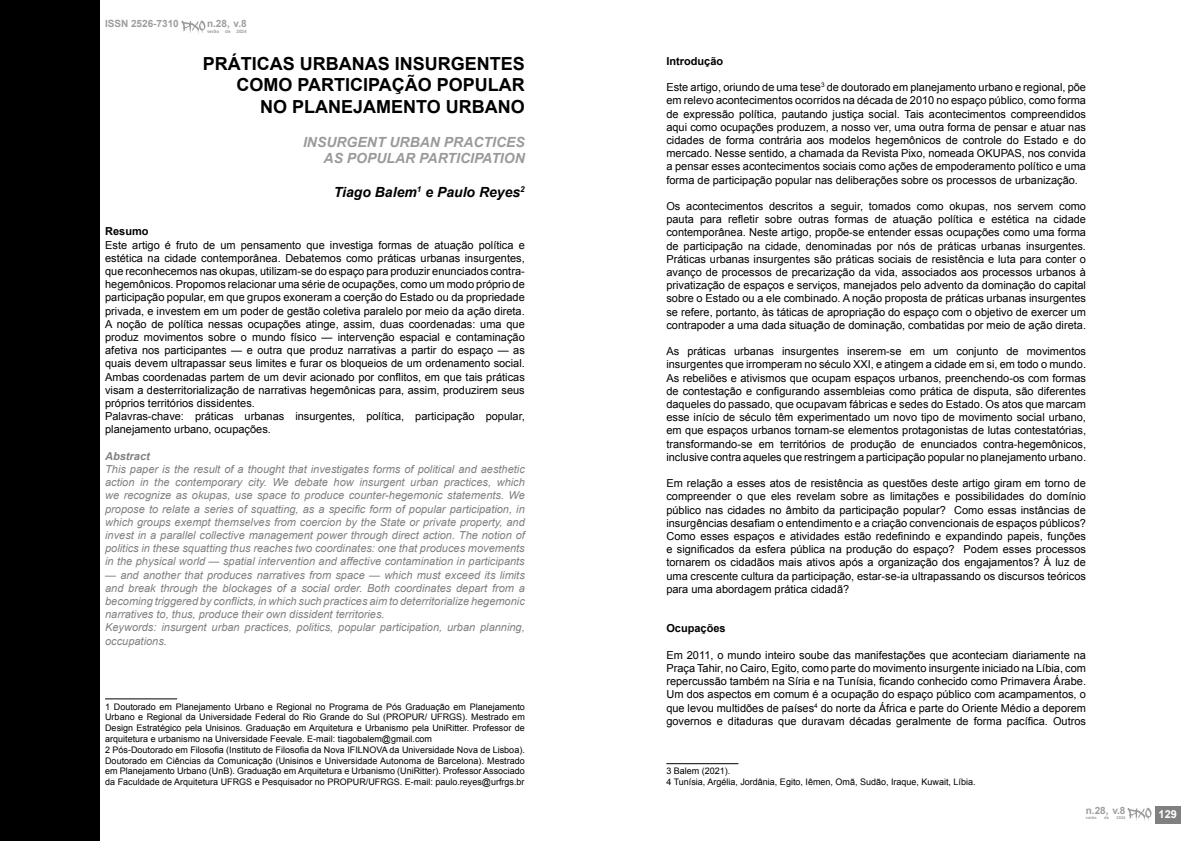
<style>
.page{position:relative;width:1191px;height:842px;background:#fff}
.page>*{position:absolute;margin:0;border:0;box-sizing:border-box;transform-origin:0 0}
.t1{font:700 18px/21.6px "Arial";color:#000;text-align:right}
.t2{font:italic 700 14px/16.8px "Arial";color:#9a9a9a;text-align:right}
.t3{font:italic 700 14px "Arial";color:#000}
.t4{font:11px/13.2px "Arial";color:#000;text-align:justify}
.t5{font:italic 11px/13.2px "Arial";color:#808080;text-align:justify}
.t6{font:700 11px "Arial";color:#000}
.t7{font:italic 700 11px "Arial";color:#808080}
.t8{font:700 11px "Arial";color:#fff}
.t9{font:700 10px "Arial";color:#9d9d9c}
.t10{font:9px/10.8px "Arial";color:#000}
.t11{font:700 4.6px "Arial";color:#9d9d9c}
.t12{font:700 4px "Arial";color:#9d9d9c}
</style>
<div class="page">
<div style="left:0;top:0;width:99px;height:841px;background:#000"></div>
<hr style="left:105px;top:698px;width:72px;height:1px;background:#000">
<hr style="left:666px;top:763px;width:72px;height:1px;background:#000">
<div style="left:1155px;top:806px;width:25px;height:17px;background:#808080"></div>
<svg style="left:1127px;top:808px;width:24px;height:13px"></svg>
<svg style="left:181px;top:21px;width:24px;height:13px"></svg>
<p class="t9" style="left:105px;top:17px;width:75px">ISSN 2526-7310</p>
<p class="t9" style="left:207px;top:17px;width:41px">n.28, v.8</p>
<p class="t11" style="left:207px;top:28px;width:14px">verão</p>
<p class="t11" style="left:225px;top:28px;width:7px">de</p>
<p class="t11" style="left:236px;top:28px;width:12px">2024</p>
<h1 class="t1" style="left:203px;top:53px;width:324px">PRÁTICAS URBANAS INSURGENTES<br>COMO PARTICIPAÇÃO POPULAR<br>NO PLANEJAMENTO URBANO</h1>
<p class="t2" style="left:303px;top:134px;width:223px">INSURGENT URBAN PRACTICES<br>AS POPULAR PARTICIPATION</p>
<p class="t3" style="left:334px;top:183px;width:192px">Tiago Balem<sup>1</sup> e Paulo Reyes<sup>2</sup></p>
<p class="t6" style="left:105px;top:224px;width:45px">Resumo</p>
<p class="t4" style="left:105px;top:238px;width:421px;text-align:left">Este artigo é fruto de um pensamento que investiga formas de atuação política e estética na cidade contemporânea. Debatemos como práticas urbanas insurgentes, que reconhecemos nas okupas, utilizam-se do espaço para produzir enunciados contra&shy;hegemônicos. Propomos relacionar uma série de ocupações, como um modo próprio de participação popular, em que grupos exoneram a coerção do Estado ou da propriedade privada, e investem em um poder de gestão coletiva paralelo por meio da ação direta.<br>A noção de política nessas ocupações atinge, assim, duas coordenadas: uma que produz movimentos sobre o mundo físico — intervenção espacial e contaminação afetiva nos participantes — e outra que produz narrativas a partir do espaço — as quais devem ultrapassar seus limites e furar os bloqueios de um ordenamento social.<br>Ambas coordenadas partem de um devir acionado por conflitos, em que tais práticas visam a desterritorialização de narrativas hegemônicas para, assim, produzirem seus próprios territórios dissidentes.<br>Palavras-chave: práticas urbanas insurgentes, política, participação popular, planejamento urbano, ocupações.</p>
<p class="t7" style="left:105px;top:449px;width:46px">Abstract</p>
<p class="t5" style="left:105px;top:463px;width:421px">This paper is the result of a thought that investigates forms of political and aesthetic action in the contemporary city. We debate how insurgent urban practices, which we recognize as okupas, use space to produce counter-hegemonic statements. We propose to relate a series of squatting, as a specific form of popular participation, in which groups exempt themselves from coercion by the State or private property, and invest in a parallel collective management power through direct action. The notion of politics in these squatting thus reaches two coordinates: one that produces movements in the physical world — spatial intervention and affective contamination in participants</p>
<p class="t5" style="left:105px;top:568px;width:421px;text-align:left">— and another that produces narratives from space — which must exceed its limits and break through the blockages of a social order. Both coordinates depart from a becoming triggered by conflicts, in which such practices aim to deterritorialize hegemonic narratives to, thus, produce their own dissident territories.<br>Keywords: insurgent urban practices, politics, popular participation, urban planning, occupations.</p>
<p class="t10" style="left:105px;top:701px;width:421px">1 Doutorado em Planejamento Urbano e Regional no Programa de Pós Graduação em Planejamento Urbano e Regional da Universidade Federal do Rio Grande do Sul (PROPUR/ UFRGS). Mestrado em Design Estratégico pela Unisinos. Graduação em Arquitetura e Urbanismo pela UniRitter. Professor de arquitetura e urbanismo na Universidade Feevale. E-mail: tiagobalem@gmail.com<br>2 Pós-Doutorado em Filosofia (Instituto de Filosofia da Nova IFILNOVA da Universidade Nova de Lisboa).<br>Doutorado em Ciências da Comunicação (Unisinos e Universidade Autonoma de Barcelona). Mestrado em Planejamento Urbano (UnB). Graduação em Arquitetura e Urbanismo (UniRitter). Professor Associado da Faculdade de Arquitetura UFRGS e Pesquisador no PROPUR/UFRGS. E-mail: paulo.reyes@urfrgs.br</p>
<p class="t6" style="left:666px;top:54px;width:58px">Introdução</p>
<p class="t4" style="left:666px;top:81px;width:421px">Este artigo, oriundo de uma tese<sup>3</sup> de doutorado em planejamento urbano e regional, põe em relevo acontecimentos ocorridos na década de 2010 no espaço público, como forma de expressão política, pautando justiça social. Tais acontecimentos compreendidos aqui como ocupações produzem, a nosso ver, uma outra forma de pensar e atuar nas cidades de forma contrária aos modelos hegemônicos de controle do Estado e do mercado. Nesse sentido, a chamada da Revista Pixo, nomeada OKUPAS, nos convida a pensar esses acontecimentos sociais como ações de empoderamento político e uma forma de participação popular nas deliberações sobre os processos de urbanização.</p>
<p class="t4" style="left:666px;top:200px;width:421px">Os acontecimentos descritos a seguir, tomados como okupas, nos servem como pauta para refletir sobre outras formas de atuação política e estética na cidade contemporânea. Neste artigo, propõe-se entender essas ocupações como uma forma de participação na cidade, denominadas por nós de práticas urbanas insurgentes.<br>Práticas urbanas insurgentes são práticas sociais de resistência e luta para conter o avanço de processos de precarização da vida, associados aos processos urbanos à privatização de espaços e serviços, manejados pelo advento da dominação do capital sobre o Estado ou a ele combinado. A noção proposta de práticas urbanas insurgentes se refere, portanto, às táticas de apropriação do espaço com o objetivo de exercer um contrapoder a uma dada situação de dominação, combatidas por meio de ação direta.</p>
<p class="t4" style="left:666px;top:345px;width:421px">As práticas urbanas insurgentes inserem-se em um conjunto de movimentos insurgentes que irromperam no século XXI, e atingem a cidade em si, em todo o mundo.<br>As rebeliões e ativismos que ocupam espaços urbanos, preenchendo-os com formas de contestação e configurando assembleias como prática de disputa, são diferentes daqueles do passado, que ocupavam fábricas e sedes do Estado. Os atos que marcam esse início de século têm experimentado um novo tipo de movimento social urbano, em que espaços urbanos tornam-se elementos protagonistas de lutas contestatórias, transformando-se em territórios de produção de enunciados contra-hegemônicos, inclusive contra aqueles que restringem a participação popular no planejamento urbano.</p>
<p class="t4" style="left:666px;top:477px;width:421px">Em relação a esses atos de resistência as questões deste artigo giram em torno de compreender o que eles revelam sobre as limitações e possibilidades do domínio público nas cidades no âmbito da participação popular? Como essas instâncias de insurgências desafiam o entendimento e a criação convencionais de espaços públicos?<br>Como esses espaços e atividades estão redefinindo e expandindo papeis, funções e significados da esfera pública na produção do espaço? Podem esses processos tornarem os cidadãos mais ativos após a organização dos engajamentos? À luz de uma crescente cultura da participação, estar-se-ia ultrapassando os discursos teóricos para uma abordagem prática cidadã?</p>
<p class="t6" style="left:666px;top:621px;width:61px">Ocupações</p>
<p class="t4" style="left:666px;top:648px;width:421px">Em 2011, o mundo inteiro soube das manifestações que aconteciam diariamente na Praça Tahir, no Cairo, Egito, como parte do movimento insurgente iniciado na Líbia, com repercussão também na Síria e na Tunísia, ficando conhecido como Primavera Árabe.<br>Um dos aspectos em comum é a ocupação do espaço público com acampamentos, o que levou multidões de países<sup>4</sup> do norte da África e parte do Oriente Médio a deporem governos e ditaduras que duravam décadas geralmente de forma pacífica. Outros</p>
<p class="t10" style="left:666px;top:766px;width:311px">3 Balem (2021).<br>4 Tunísia, Argélia, Jordânia, Egito, Iêmen, Omã, Sudão, Iraque, Kuwait, Líbia.</p>
<p class="t9" style="left:1085px;top:804px;width:41px">n.28, v.8</p>
<p class="t12" style="left:1085px;top:815px;width:12px">verão</p>
<p class="t12" style="left:1104px;top:815px;width:6px">de</p>
<p class="t12" style="left:1116px;top:815px;width:10px">2024</p>
<p class="t8" style="left:1158px;top:807px;width:20px">129</p>
</div>
